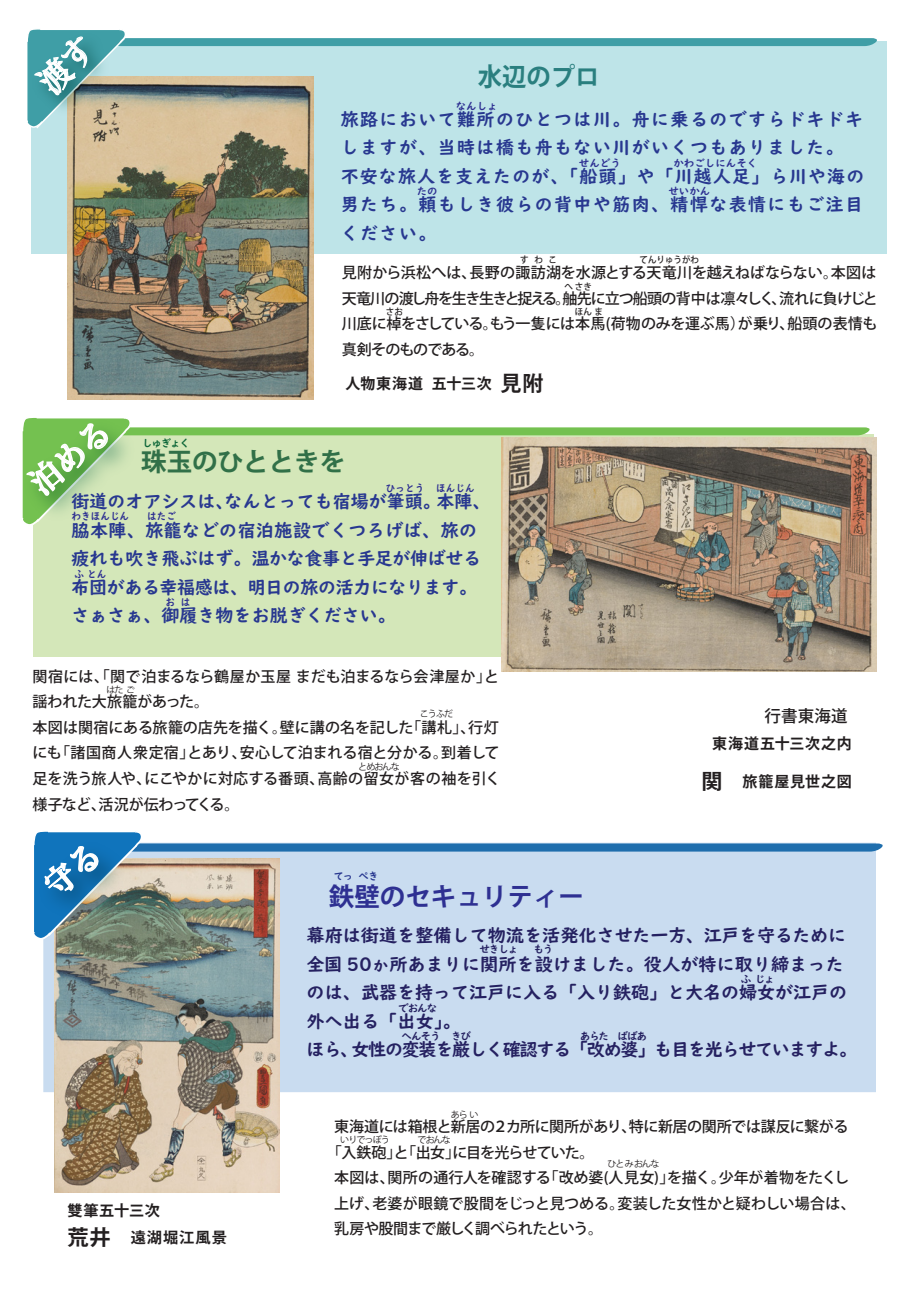
<style>
.page{position:relative;width:919px;height:1289px;background:#fff}
.page>*{position:absolute;margin:0;border:0;box-sizing:border-box;transform-origin:0 0}
.t1{font:700 25.5px "Koz Go Pro";color:#2e3092}
.t2{font:700 25.5px "Koz Go Pro";color:#317048}
.t3{font:700 25.5px "Koz Go Pro";color:#2a7f7f;scale:.95 1}
.t4{font:18px/28.5px "UD Digi Kyokasho NP B";letter-spacing:-.01em;color:#252161}
.t5{font:18px/28.5px "UD Digi Kyokasho NP B";letter-spacing:.06em;color:#283890}
.t6{font:18px/28.5px "UD Digi Kyokasho NP B";color:#283890}
.t7{font:500 16.5px "Koz Go Pro";letter-spacing:.01em;color:#231f20}
.t8{font:500 15px/25.5px "Koz Go Pro";letter-spacing:-.01em;color:#231f20;text-align:justify}
.t9{font:500 15px "Koz Go Pro";letter-spacing:-.03em;color:#231f20}
.t10{font:700 15px/26.7px "Koz Go Pro";letter-spacing:.055em;color:#231f20}
.t11{font:500 15px "Koz Go Pro";letter-spacing:-.055em;color:#231f20}
.t12{font:500 15px "Koz Go Pro";letter-spacing:-.06em;color:#231f20}
.t13{font:700 15px "Koz Go Pro";letter-spacing:.035em;color:#231f20}
.t14{font:10.5px "UD Digi Kyokasho NP B";letter-spacing:-.105em;color:#252161}
.t15{font:10.5px "UD Digi Kyokasho NP B";color:#2e3092}
.t16{font:10.5px "UD Digi Kyokasho NP B";color:#2e3092;scale:.91 1}
.t17{font:10.5px "UD Digi Kyokasho NP B";letter-spacing:-.105em;color:#0c6638}
.t18{font:10.5px "UD Digi Kyokasho NP B";color:#283890}
.t19{font:9px "Koz Go Pro";letter-spacing:-.1em;color:#231f20}
.t20{font:500 9px "Koz Go Pro";color:#231f20;scale:.94 1}
.s1{font-size:21px}
</style>
<div class="page">
<div style="left:34px;top:434px;width:839px;height:222px;background:#d4e7b9"></div>
<div style="left:31px;top:41px;width:855px;height:212px;background:#bee4e8"></div>
<div style="left:43px;top:842px;width:832px;height:250px;background:#c9dcf0"></div>
<img style="left:67px;top:130px;width:247px;height:270px">
<img style="left:501px;top:437px;width:375px;height:235px">
<img style="left:54px;top:940px;width:226px;height:252px">
<svg style="left:27px;top:29px;width:850px;height:101px"></svg>
<svg style="left:22px;top:418px;width:849px;height:108px"></svg>
<svg style="left:34px;top:831px;width:849px;height:109px"></svg>
<h1 class="t3" style="left:477px;top:60px;width:130px">水辺のプロ</h1>
<p class="t15" style="left:455px;top:99px;width:43px">なんしょ</p>
<p class="t5" style="left:341px;top:105px;width:525px">旅路において難所のひとつは川。舟に乗るのですらドキドキしますが、当時は橋も舟もない川がいくつもありました。不安な旅人を支えたのが、「船頭」や「川越人足」ら川や海の男たち。頼もしき彼らの背中や筋肉、精悍な表情にもご注目ください。</p>
<p class="t15" style="left:578px;top:156px;width:180px">せんどう　　　　　かわごしにんそく</p>
<p class="t15" style="left:416px;top:185px;width:22px">たの</p>
<p class="t15" style="left:668px;top:185px;width:43px">せいかん</p>
<p class="t20" style="left:520px;top:254px;width:41px">す わ こ</p>
<p class="t20" style="left:639px;top:254px;width:65px">てんりゅうがわ</p>
<p class="t20" style="left:564px;top:280px;width:31px">へ さき</p>
<p class="t8" style="left:341px;top:260px;width:537px">見附から浜松へは、長野の諏訪湖を水源とする天竜川を越えねばならない。本図は天竜川の渡し舟を生き生きと捉える。舳先に立つ船頭の背中は凛々しく、流れに負けじと川底に棹をさしている。もう一隻には本馬(荷物のみを運ぶ馬）が乗り、船頭の表情も真剣そのものである。</p>
<p class="t20" style="left:386px;top:305px;width:20px">さお</p>
<p class="t20" style="left:575px;top:305px;width:31px">ほん ま</p>
<p class="t13" style="left:345px;top:373px;width:199px">人物東海道 五十三次 <span class="s1">見附</span></p>
<p class="t17" style="left:142px;top:436px;width:50px">しゅぎょく</p>
<h1 class="t2" style="left:141px;top:445px;width:206px">珠玉のひとときを</h1>
<p class="t16" style="left:386px;top:482px;width:99px">ひっとう ほんじん</p>
<p class="t6" style="left:72px;top:487px;width:420px">街道のオアシスは、なんとっても宿場が筆頭。本陣、脇本陣、旅籠などの宿泊施設でくつろげば、旅の疲れも吹き飛ぶはず。温かな食事と手足が伸ばせる布団がある幸福感は、明日の旅の活力になります。さぁさぁ、御履き物をお脱ぎください。</p>
<p class="t16" style="left:72px;top:509px;width:65px">わきほんじん</p>
<p class="t16" style="left:147px;top:509px;width:33px">はたご</p>
<p class="t16" style="left:75px;top:567px;width:36px">ふ とん</p>
<p class="t16" style="left:165px;top:595px;width:29px">お は</p>
<p class="t8" style="left:32px;top:664px;width:469px;text-align:left">関宿には、「関で泊まるなら鶴屋か玉屋 まだも泊まるなら会津屋か」と謡われた大旅籠があった。<br>本図は関宿にある旅籠の店先を描く。壁に講の名を記した「講札」、行灯にも「諸国商人衆定宿」とあり、安心して泊まれる宿と分かる。到着して足を洗う旅人や、にこやかに対応する番頭、高齢の留女が客の袖を引く様子など、活況が伝わってくる。</p>
<p class="t19" style="left:106px;top:683px;width:30px">はた ご</p>
<p class="t19" style="left:420px;top:708px;width:35px">こうふだ</p>
<p class="t19" style="left:358px;top:760px;width:43px">とめおんな</p>
<p class="t18" style="left:333px;top:869px;width:47px">てっ ぺき</p>
<h1 class="t1" style="left:329px;top:880px;width:257px">鉄壁のセキュリティー</h1>
<p class="t7" style="left:764px;top:705px;width:85px">行書東海道</p>
<p class="t10" style="left:712px;top:731px;width:141px">東海道五十三次之内</p>
<p class="t10" style="left:701px;top:769px;width:152px"><span class="s1">関</span> 旅籠屋見世之図</p>
<p class="t10" style="left:67px;top:1197px;width:161px">雙筆五十三次<br><span class="s1">荒井</span> 遠湖堀江風景</p>
<p class="t4" style="left:306px;top:921px;width:552px">幕府は街道を整備して物流を活発化させた一方、江戸を守るために全国 50ゕ所あまりに関所を設けました。役人が特に取り締まったのは、武器を持って江戸に入る「入り鉄砲」と大名の婦女が江戸の外へ出る「出女」。<br>ほら、女性の変装を厳しく確認する「改め婆」も目を光らせていますよ。</p>
<p class="t14" style="left:479px;top:943px;width:75px">せきしょ　 もう</p>
<p class="t14" style="left:740px;top:972px;width:35px">ふ じょ</p>
<p class="t14" style="left:398px;top:1001px;width:41px">でおんな</p>
<p class="t14" style="left:401px;top:1029px;width:81px">へんそう　 きび　</p>
<p class="t14" style="left:579px;top:1029px;width:69px">あらた　ばばあ</p>
<p class="t19" style="left:450px;top:1108px;width:29px">あら い</p>
<p class="t9" style="left:334px;top:1117px;width:515px">東海道には箱根と新居の２カ所に関所があり、特に新居の関所では謀反に繋がる</p>
<p class="t11" style="left:327px;top:1142px;width:269px">「入鉄砲」と「出女」に目を光らせていた。</p>
<p class="t8" style="left:334px;top:1165px;width:516px">本図は、関所の通行人を確認する「改め婆(人見女)」を描く。少年が着物をたくし</p>
<p class="t8" style="left:334px;top:1191px;width:523px">上げ、老婆が眼鏡で股間をじっと見つめる。変装した女性かと疑わしい場合は、</p>
<p class="t12" style="left:334px;top:1219px;width:270px">乳房や股間まで厳しく調べられたという。</p>
<p class="t19" style="left:340px;top:1133px;width:51px">いりでっぽう</p>
<p class="t19" style="left:417px;top:1133px;width:35px">でおんな</p>
<p class="t19" style="left:607px;top:1157px;width:53px">ひと み おんな</p>
</div>
